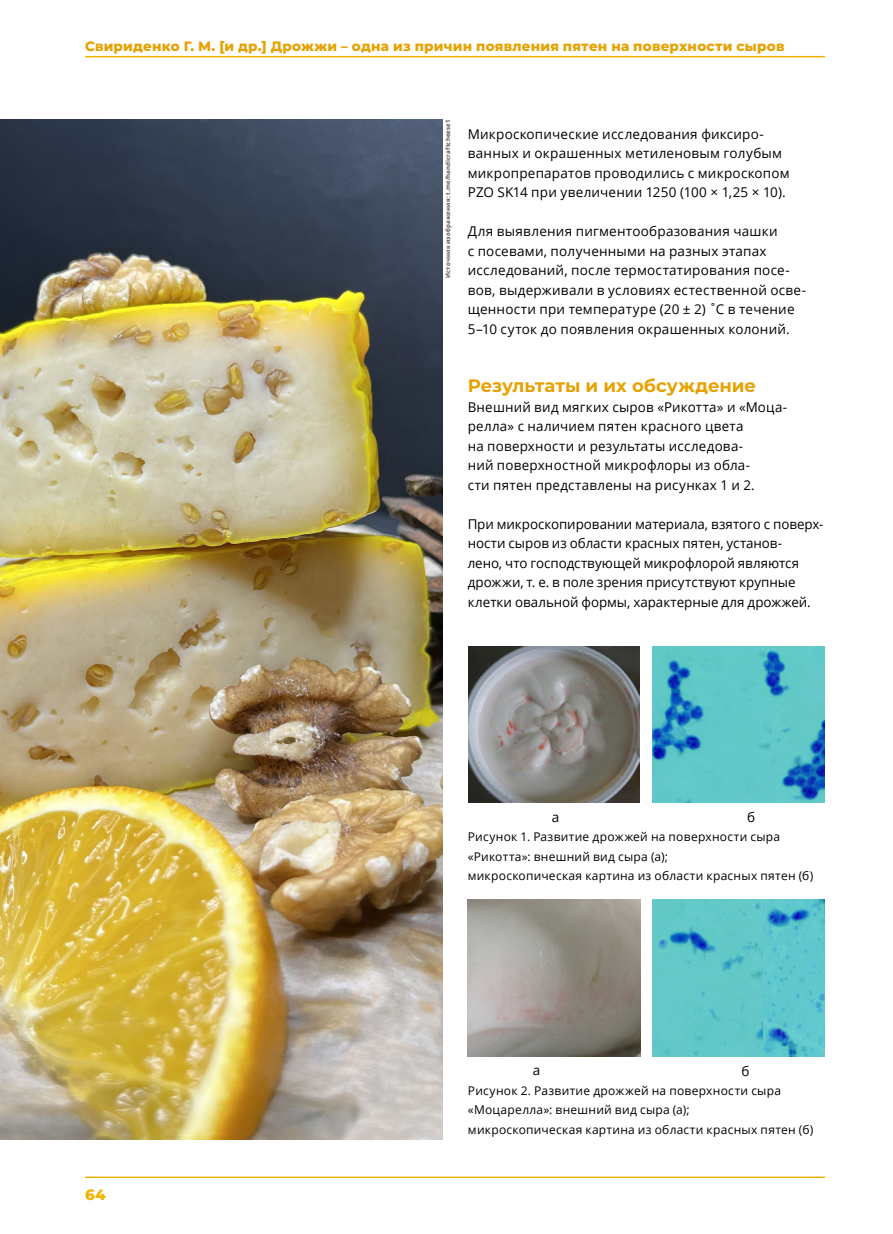
<style>
.page{position:relative;width:893px;height:1234px;background:#fff}
.page>*{position:absolute;margin:0;border:0;box-sizing:border-box;transform-origin:0 0}
.t1{font:700 18px "Montserrat";color:#e6a200}
.t2{font:800 15px "Montserrat";color:#f0b400}
.t3{font:13.5px/19.5px "Open Sans";letter-spacing:.015em;color:#000}
.t4{font:13.5px/19.5px "Open Sans";letter-spacing:-.005em;color:#000}
.t5{font:800 13.5px "Montserrat";letter-spacing:.02em;color:#e6a200}
.t6{font:12px/19.5px "Open Sans";letter-spacing:.02em;color:#000}
.t7{font:700 6px "Open Sans";letter-spacing:.035em;color:#5d514d}
</style>
<div class="page">
<hr style="left:85px;top:56px;width:740px;height:1px;background:#f0b400">
<hr style="left:85px;top:1176px;width:740px;height:1px;background:#f0b400">
<img style="left:468px;top:646px;width:172px;height:156px">
<img style="left:652px;top:646px;width:172px;height:156px">
<img style="left:468px;top:899px;width:172px;height:157px">
<img style="left:652px;top:899px;width:173px;height:157px">
<img style="left:0;top:119px;width:442px;height:1020px">
<p class="t5" style="left:85px;top:37px;width:701px">Свириденко Г. М. [и др.] Дрожжи – одна из причин появления пятен на поверхности сыров</p>
<p class="t2" style="left:85px;top:1183px;width:22px">64</p>
<p class="t7" style="left:444px;top:278px;width:160px;rotate:-90deg">Источник изображения: t.me/handicraftcheese1</p>
<p class="t3" style="left:468px;top:124px;width:324px">Микроскопические исследования фиксиро&shy;ванных и окрашенных метиленовым голубым микропрепаратов проводились с микроскопом PZO SK14 при увеличении 1250 (100 × 1,25 × 10).</p>
<p class="t3" style="left:468px;top:221px;width:340px">Для выявления пигментообразования чашки<br>с посевами, полученными на разных этапах исследований, после термостатирования посе&shy;вов, выдерживали в условиях естественной осве&shy;щенности при температуре (20 ± 2) ˚С в течение 5–10 суток до появления окрашенных колоний.</p>
<h1 class="t1" style="left:468px;top:373px;width:290px">Результаты и их обсуждение</h1>
<p class="t3" style="left:468px;top:397px;width:321px">Внешний вид мягких сыров «Рикотта» и «Моца&shy;релла» с наличием пятен красного цвета<br>на поверхности и результаты исследова-<br>ний поверхностной микрофлоры из обла-<br>сти пятен представлены на рисунках 1 и 2.</p>
<p class="t4" style="left:468px;top:514px;width:357px">При микроскопировании материала, взятого с поверх&shy;ности сыров из области красных пятен, установ-<br>лено, что господствующей микрофлорой являются дрожжи, т. е. в поле зрения присутствуют крупные клетки овальной формы, характерные для дрожжей.</p>
<p class="t3" style="left:552px;top:806px;width:9px">а</p>
<p class="t3" style="left:747px;top:806px;width:10px">б</p>
<p class="t6" style="left:468px;top:826px;width:347px">Рисунок 1. Развитие дрожжей на поверхности сыра «Рикотта»: внешний вид сыра (а);<br>микроскопическая картина из области красных пятен (б)</p>
<p class="t3" style="left:533px;top:1060px;width:9px">а</p>
<p class="t3" style="left:742px;top:1061px;width:10px">б</p>
<p class="t6" style="left:468px;top:1080px;width:347px">Рисунок 2. Развитие дрожжей на поверхности сыра «Моцарелла»: внешний вид сыра (а);<br>микроскопическая картина из области красных пятен (б)</p>
</div>
